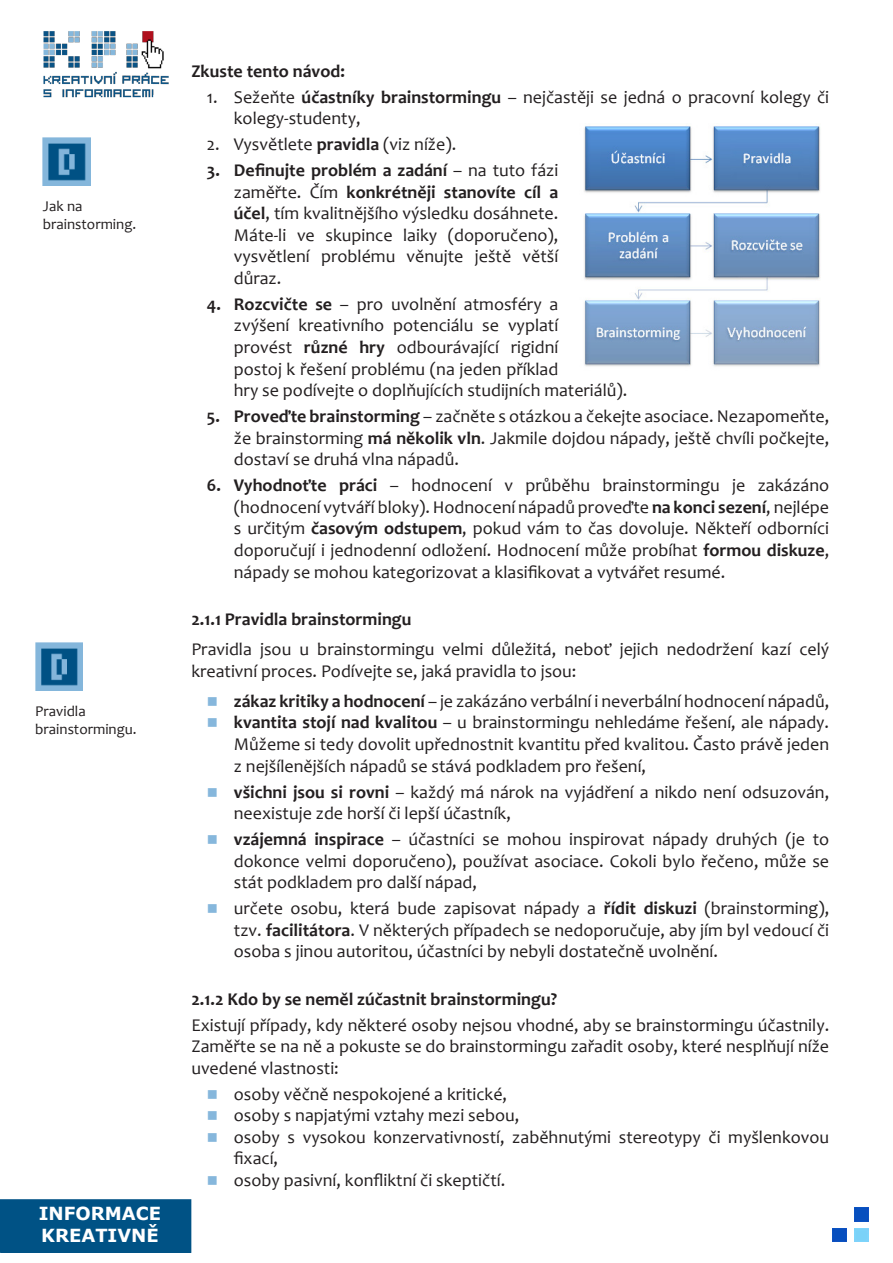
<style>
.page{position:relative;width:893px;height:1263px;background:#fff}
.page>*{position:absolute;margin:0;border:0;box-sizing:border-box;transform-origin:0 0}
.t1{font:18px/21.6px "Candara";color:#231f20;text-align:justify}
.t2{font:700 18px "Candara";color:#231f20}
.t3{font:700 18px "Verdana";color:#fff}
.t4{font:15px/18px "Candara";color:#231f20}
.s1{font-weight:700}
</style>
<div class="page">
<img style="left:43px;top:31px;width:126px;height:67px">
<div style="left:1px;top:1200px;width:190px;height:52px;background:#005285"></div>
<div style="left:0;top:1199px;width:191px;height:54px;border:2px solid #005285"></div>
<img style="left:854px;top:1208px;width:14px;height:13px">
<img style="left:833px;top:1228px;width:13px;height:14px">
<img style="left:584px;top:126px;width:237px;height:240px">
<img style="left:43px;top:138px;width:47px;height:47px">
<img style="left:35px;top:643px;width:48px;height:47px">
<p class="t4" style="left:43px;top:197px;width:95px">Jak na brainstorming.</p>
<p class="t4" style="left:35px;top:702px;width:103px">Pravidla brainstormingu.</p>
<p class="t3" style="left:39px;top:1201px;width:124px">INFORMACE</p>
<p class="t3" style="left:41px;top:1222px;width:119px">KREATIVNĚ</p>
<p class="t2" style="left:191px;top:60px;width:155px">Zkuste tento návod:</p>
<p class="t1" style="left:234px;top:86px;width:597px;text-indent:-27px">1. Sežeňte <span class="s1">účastníky brainstormingu</span> – nejčastěji se jedná o pracovní kolegy či kolegy-studenty,</p>
<p class="t1" style="left:207px;top:133px;width:251px">2. Vysvětlete <span class="s1">pravidla</span> (viz níže).</p>
<p class="t1" style="left:234px;top:159px;width:326px;text-indent:-27px"><span class="s1">3. Definujte problém a zadání</span> – na tuto fázi zaměřte. Čím <span class="s1">konkrétněji stanovíte cíl a účel</span>, tím kvalitnějšího výsledku dosáhnete.<br>Máte-li ve skupince laiky (doporučeno), vysvětlení problému věnujte ještě větší důraz.</p>
<p class="t1" style="left:234px;top:293px;width:395px;text-align:left;text-indent:-27px"><span class="s1">4. Rozcvičte se</span> – pro uvolnění atmosféry a<br>zvýšení kreativního potenciálu se vyplatí<br>provést <span class="s1">různé hry</span> odbourávající rigidní<br>postoj k řešení problému (na jeden příklad<br>hry se podívejte o doplňujících studijních materiálů).</p>
<p class="t1" style="left:234px;top:405px;width:597px;text-indent:-27px"><span class="s1">5. Proveďte brainstorming</span> – začněte s otázkou a čekejte asociace. Nezapomeňte, že brainstorming <span class="s1">má několik vln</span>. Jakmile dojdou nápady, ještě chvíli počkejte, dostaví se druhá vlna nápadů.</p>
<p class="t1" style="left:234px;top:474px;width:597px;text-indent:-27px"><span class="s1">6. Vyhodnoťte práci</span> – hodnocení v průběhu brainstormingu je zakázáno (hodnocení vytváří bloky). Hodnocení nápadů proveďte <span class="s1">na konci sezení</span>, nejlépe s určitým <span class="s1">časovým odstupem</span>, pokud vám to čas dovoluje. Někteří odborníci doporučují i jednodenní odložení. Hodnocení může probíhat <span class="s1">formou diskuze</span>, nápady se mohou kategorizovat a klasifikovat a vytvářet resumé.</p>
<p class="t2" style="left:191px;top:608px;width:222px">2.1.1 Pravidla brainstormingu</p>
<p class="t1" style="left:191px;top:638px;width:639px">Pravidla jsou u brainstormingu velmi důležitá, neboť jejich nedodržení kazí celý kreativní proces. Podívejte se, jaká pravidla to jsou:</p>
<p class="t1" style="left:234px;top:690px;width:597px"><span class="s1">zákaz kritiky a hodnocení</span> – je zakázáno verbální i neverbální hodnocení nápadů,</p>
<p class="t1" style="left:234px;top:712px;width:597px"><span class="s1">kvantita stojí nad kvalitou</span> – u brainstormingu nehledáme řešení, ale nápady.<br>Můžeme si tedy dovolit upřednostnit kvantitu před kvalitou. Často právě jeden z nejšílenějších nápadů se stává podkladem pro řešení,</p>
<p class="t1" style="left:234px;top:781px;width:597px"><span class="s1">všichni jsou si rovni</span> – každý má nárok na vyjádření a nikdo není odsuzován, neexistuje zde horší či lepší účastník,</p>
<p class="t1" style="left:234px;top:828px;width:597px"><span class="s1">vzájemná inspirace</span> – účastníci se mohou inspirovat nápady druhých (je to dokonce velmi doporučeno), používat asociace. Cokoli bylo řečeno, může se stát podkladem pro další nápad,</p>
<p class="t1" style="left:234px;top:897px;width:597px">určete osobu, která bude zapisovat nápady a <span class="s1">řídit diskuzi</span> (brainstorming), tzv. <span class="s1">facilitátora</span>. V některých případech se nedoporučuje, aby jím byl vedoucí či osoba s jinou autoritou, účastníci by nebyli dostatečně uvolnění.</p>
<p class="t2" style="left:191px;top:987px;width:367px">2.1.2 Kdo by se neměl zúčastnit brainstormingu?</p>
<p class="t1" style="left:191px;top:1014px;width:639px">Existují případy, kdy některé osoby nejsou vhodné, aby se brainstormingu účastnily.<br>Zaměřte se na ně a pokuste se do brainstormingu zařadit osoby, které nesplňují níže uvedené vlastnosti:</p>
<p class="t1" style="left:234px;top:1083px;width:275px">osoby věčně nespokojené a kritické,</p>
<p class="t1" style="left:234px;top:1104px;width:287px">osoby s napjatými vztahy mezi sebou,</p>
<p class="t1" style="left:234px;top:1126px;width:597px">osoby s vysokou konzervativností, zaběhnutými stereotypy či myšlenkovou fixací,</p>
<p class="t1" style="left:234px;top:1169px;width:273px">osoby pasivní, konfliktní či skeptičtí.</p>
</div>
